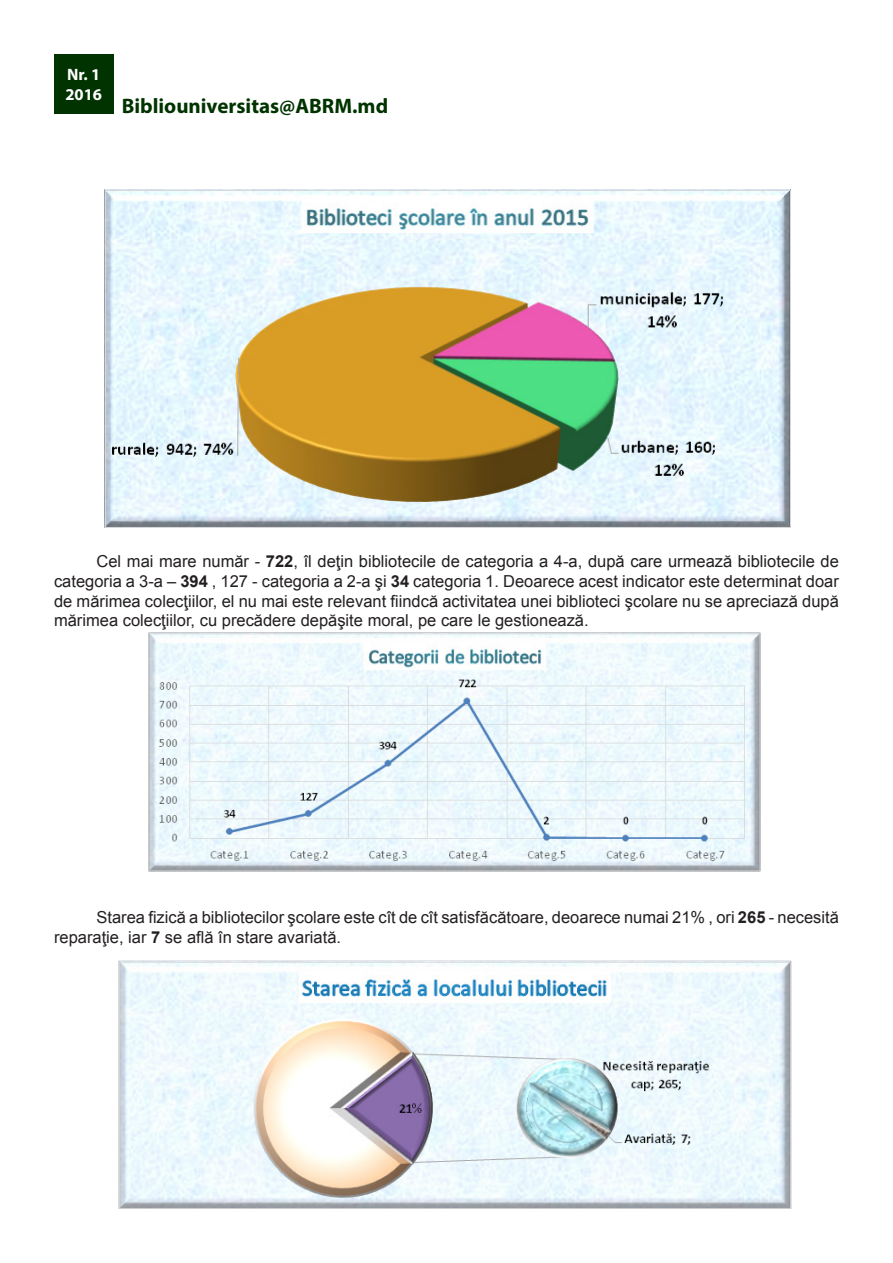
<style>
.page{position:relative;width:893px;height:1263px;background:#fff}
.page>*{position:absolute;margin:0;border:0;box-sizing:border-box;transform-origin:0 0}
.t1{font:700 21px "Myriad Pro";color:#030}
.ñòèëü1{font:16.5px/19.8px "Arial";color:#231f20;text-align:justify}
.t2{font:700 16.5px "Myriad Pro";color:#fff}
.s1{font-weight:700}
</style>
<div class="page">
<div style="left:54px;top:54px;width:59px;height:59px;background:#030"></div>
<img style="left:104px;top:189px;width:687px;height:339px">
<img style="left:148px;top:632px;width:612px;height:239px">
<img style="left:118px;top:960px;width:673px;height:249px">
<p class="t2" style="left:67px;top:64px;width:35px">Nr. 1</p>
<p class="t2" style="left:65px;top:83px;width:38px">2016</p>
<p class="t1" style="left:122px;top:93px;width:268px">Bibliouniversitas@ABRM.md</p>
<p class="ñòèëü1" style="left:54px;top:551px;width:786px;text-indent:43px">Cel mai mare număr - <span class="s1">722</span>, îl deţin bibliotecile de categoria a 4-a, după care urmează bibliotecile de categoria a 3-a – <span class="s1">394</span> , 127 - categoria a 2-a şi <span class="s1">34</span> categoria 1. Deoarece acest indicator este determinat doar de mărimea colecţiilor, el nu mai este relevant fiindcă activitatea unei biblioteci şcolare nu se apreciază după mărimea colecţiilor, cu precădere depăşite moral, pe care le gestionează.</p>
<p class="ñòèëü1" style="left:54px;top:907px;width:786px;text-indent:43px">Starea fizică a bibliotecilor şcolare este cît de cît satisfăcătoare, deoarece numai 21% , ori <span class="s1">265</span> - necesită reparaţie, iar <span class="s1">7</span> se află în stare avariată.</p>
</div>
